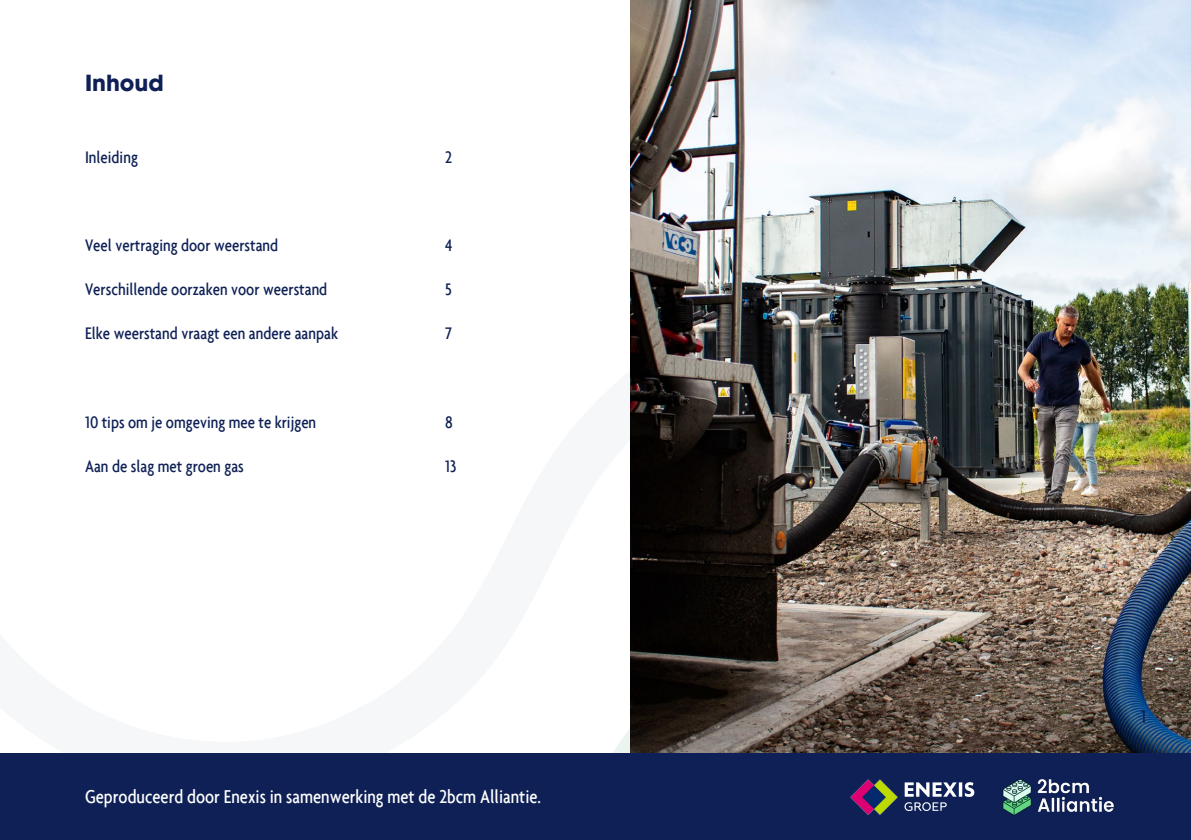
<style>
.page{position:relative;width:1191px;height:840px;background:#fff}
.page>*{position:absolute;margin:0;border:0;box-sizing:border-box;transform-origin:0 0}
.t1{font:700 22px "ITC Avant Garde Pro";color:#0e2055}
.t2{font:500 condensed 20px "Agenda";color:#fff}
.t3{font:500 condensed 20px "Agenda";color:#0e2055}
.t4{font:500 condensed 18px "Agenda";color:#0e2055}
</style>
<div class="page">
<img style="left:630px;top:0;width:561px;height:753px">
<div style="left:0;top:753px;width:1191px;height:86px;background:#0e2055"></div>
<img style="left:1002px;top:779px;width:112px;height:36px">
<img style="left:850px;top:779px;width:48px;height:36px">
<svg style="left:904px;top:782px;width:70px;height:28px"></svg>
<p class="t1" style="left:85px;top:68px;width:80px">Inhoud</p>
<p class="t4" style="left:85px;top:147px;width:54px">Inleiding</p>
<p class="t4" style="left:445px;top:147px;width:9px">2</p>
<p class="t4" style="left:85px;top:235px;width:195px">Veel vertraging door weerstand</p>
<p class="t4" style="left:445px;top:235px;width:9px">4</p>
<p class="t4" style="left:85px;top:279px;width:244px">Verschillende oorzaken voor weerstand</p>
<p class="t4" style="left:445px;top:279px;width:8px">5</p>
<p class="t4" style="left:85px;top:323px;width:254px">Elke weerstand vraagt een andere aanpak</p>
<p class="t4" style="left:445px;top:323px;width:8px">7</p>
<p class="t4" style="left:85px;top:411px;width:233px">10 tips om je omgeving mee te krijgen</p>
<p class="t4" style="left:445px;top:411px;width:9px">8</p>
<p class="t4" style="left:85px;top:455px;width:160px">Aan de slag met groen gas</p>
<p class="t4" style="left:445px;top:455px;width:13px">13</p>
<p class="t2" style="left:85px;top:784px;width:457px">Geproduceerd door Enexis in samenwerking met de 2bcm Alliantie.</p>
<p class="t3" style="left:1140px;top:704px;width:7px">1</p>
</div>
